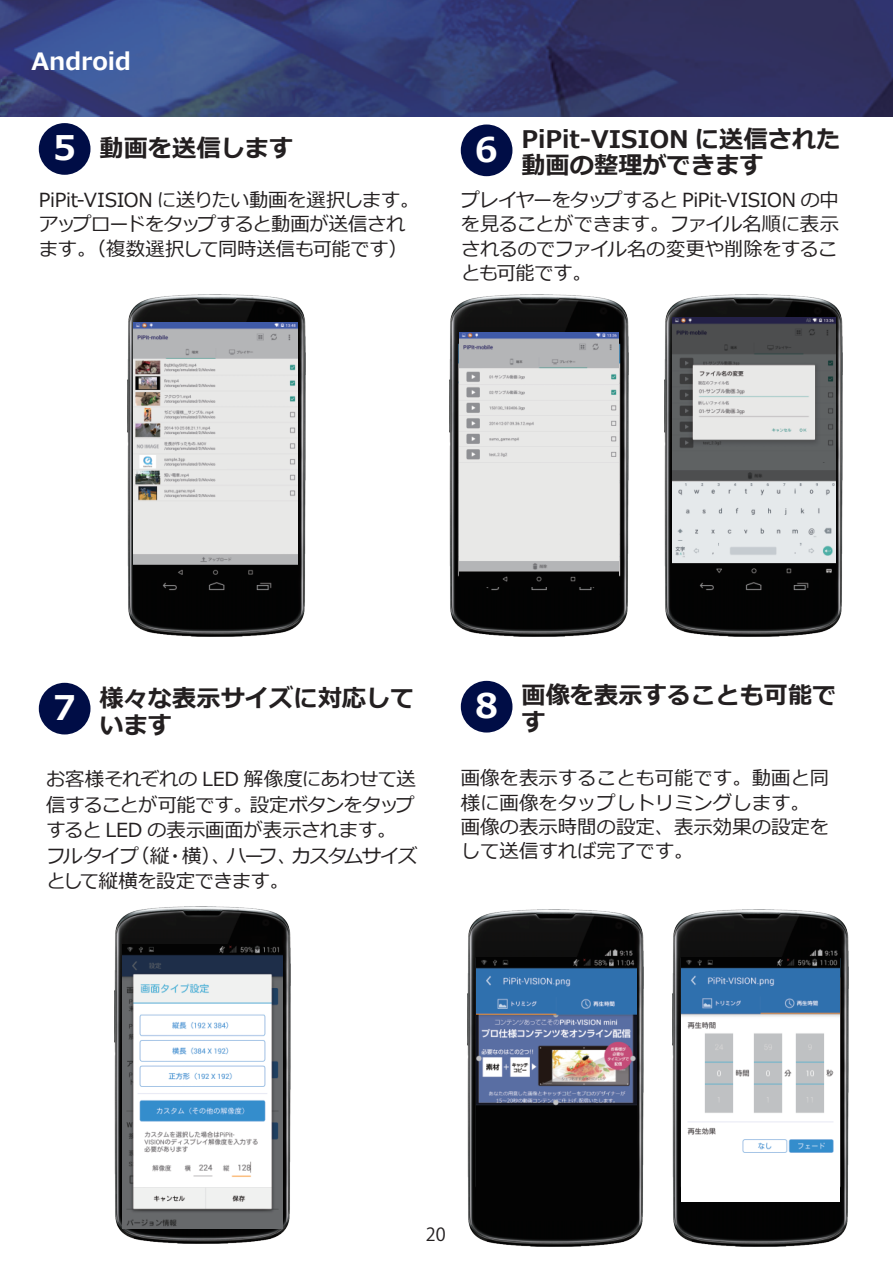
<style>
.page{position:relative;width:893px;height:1263px;background:#fff}
.page>*{position:absolute;margin:0;border:0;box-sizing:border-box;transform-origin:0 0}
.t1{font:700 33.9px "Meiryo";color:#fff}
.t2{font:700 24.3px/26.7px "Meiryo";color:#231f20}
.t3{font:700 23.85px "Meiryo";color:#fff}
.t4{font:19.35px/24.3px "Meiryo";letter-spacing:-.015em;color:#231f20}
.t5{font:18px "Koz Go Pro";color:#231f20}
.s1{font-size:33.9px;color:#fff}
</style>
<div class="page">
<img style="left:0;top:0;width:893px;height:116px">
<div style="left:39px;top:123px;width:51px;height:52px;background:#000d46;border-radius:50%"></div>
<div style="left:461px;top:124px;width:51px;height:52px;background:#000d46;border-radius:50%"></div>
<div style="left:39px;top:683px;width:51px;height:51px;background:#000d46;border-radius:50%"></div>
<img style="left:114px;top:906px;width:176px;height:338px">
<img style="left:127px;top:295px;width:179px;height:341px">
<img style="left:134px;top:322px;width:164px;height:257px">
<img style="left:450px;top:295px;width:178px;height:341px">
<img style="left:460px;top:332px;width:158px;height:254px">
<img style="left:664px;top:295px;width:178px;height:341px">
<img style="left:672px;top:317px;width:163px;height:261px">
<div style="left:461px;top:681px;width:51px;height:51px;background:#000d46;border-radius:50%"></div>
<img style="left:122px;top:944px;width:160px;height:284px">
<img style="left:467px;top:909px;width:176px;height:338px">
<img style="left:476px;top:957px;width:161px;height:263px">
<img style="left:672px;top:909px;width:176px;height:338px">
<img style="left:681px;top:958px;width:158px;height:244px">
<p class="t3" style="left:32px;top:44px;width:101px">Android</p>
<p class="t2" style="left:53px;top:136px;width:242px"><span class="s1">5</span> 動画を送信します</p>
<p class="t4" style="left:39px;top:189px;width:382px">PiPit-VISION に送りたい動画を選択します。アップロードをタップすると動画が送信されます。（複数選択して同時送信も可能です）</p>
<p class="t2" style="left:521px;top:127px;width:321px">PiPit-VISION に送信された動画の整理ができます</p>
<h1 class="t1" style="left:475px;top:126px;width:24px">6</h1>
<p class="t4" style="left:461px;top:189px;width:380px;text-align:justify">プレイヤーをタップすると PiPit-VISION の中を見ることができます。ファイル名順に表示されるのでファイル名の変更や削除をすることも可能です。</p>
<p class="t2" style="left:48px;top:686px;width:369px;text-indent:52px">様々な表示サイズに対応して<br><sup>７</sup> います</p>
<p class="t4" style="left:46px;top:767px;width:373px;line-height:25.5px">お客様それぞれの LED 解像度にあわせて送信することが可能です。設定ボタンをタップすると LED の表示画面が表示されます。フルタイプ（縦・横）、ハーフ、カスタムサイズとして縦横を設定できます。</p>
<h1 class="t1" style="left:475px;top:682px;width:24px">8</h1>
<p class="t2" style="left:521px;top:683px;width:317px">画像を表示することも可能です</p>
<p class="t4" style="left:461px;top:767px;width:370px">画像を表示することも可能です。動画と同様に画像をタップしトリミングします。画像の表示時間の設定、表示効果の設定をして送信すれば完了です。</p>
<p class="t5" style="left:426px;top:1223px;width:21px">20</p>
</div>
